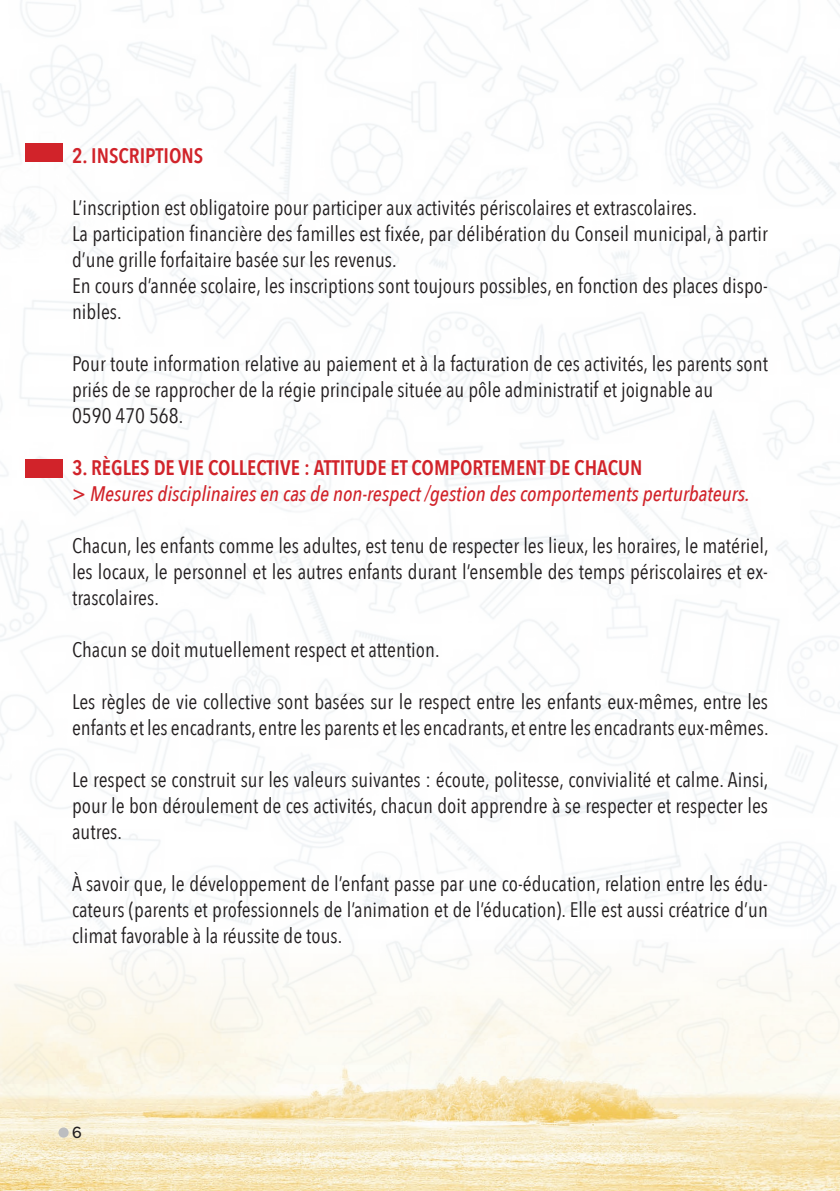
<style>
.page{position:relative;width:840px;height:1191px;background:#fff}
.page>*{position:absolute;margin:0;border:0;box-sizing:border-box;transform-origin:0 0}
.t1{font:21px/26px "Avenir Next Condensed";color:#231f20}
.t2{font:italic 500 21px "Avenir Next Condensed";color:#d1232a}
.t3{font:600 21px "Avenir Next Condensed";color:#d1232a}
.t4{font:500 16px "Uber Move";color:#231f20}
</style>
<div class="page">
<img style="left:0;top:6px;width:839px;height:1184px">
<div style="left:25px;top:143px;width:37px;height:19px;background:#d1232a"></div>
<div style="left:25px;top:459px;width:37px;height:19px;background:#d1232a"></div>
<div style="left:58px;top:1127px;width:11px;height:10px;background:#bcbdc0;border-radius:50%"></div>
<p class="t3" style="left:72px;top:137px;width:133px">2. INSCRIPTIONS</p>
<p class="t1" style="left:72px;top:194px;width:697px">L’inscription est obligatoire pour participer aux activités périscolaires et extrascolaires.<br>La participation financière des familles est fixée, par délibération du Conseil municipal, à partir d’une grille forfaitaire basée sur les revenus.<br>En cours d’année scolaire, les inscriptions sont toujours possibles, en fonction des places dispo&shy;nibles.</p>
<p class="t1" style="left:72px;top:350px;width:697px">Pour toute information relative au paiement et à la facturation de ces activités, les parents sont priés de se rapprocher de la régie principale située au pôle administratif et joignable au<br>0590 470 568.</p>
<p class="t3" style="left:72px;top:449px;width:571px">3. RÈGLES DE VIE COLLECTIVE : ATTITUDE ET COMPORTEMENT DE CHACUN</p>
<p class="t2" style="left:72px;top:481px;width:678px">&gt; Mesures disciplinaires en cas de non-respect /gestion des comportements perturbateurs.</p>
<p class="t1" style="left:72px;top:532px;width:697px;text-align:justify">Chacun, les enfants comme les adultes, est tenu de respecter les lieux, les horaires, le matériel, les locaux, le personnel et les autres enfants durant l’ensemble des temps périscolaires et ex&shy;trascolaires.</p>
<p class="t1" style="left:72px;top:636px;width:369px">Chacun se doit mutuellement respect et attention.</p>
<p class="t1" style="left:72px;top:688px;width:697px">Les règles de vie collective sont basées sur le respect entre les enfants eux-mêmes, entre les enfants et les encadrants, entre les parents et les encadrants, et entre les encadrants eux-mêmes.</p>
<p class="t1" style="left:72px;top:766px;width:697px;text-align:justify">Le respect se construit sur les valeurs suivantes : écoute, politesse, convivialité et calme. Ainsi, pour le bon déroulement de ces activités, chacun doit apprendre à se respecter et respecter les autres.</p>
<p class="t1" style="left:72px;top:870px;width:697px;text-align:justify">À savoir que, le développement de l’enfant passe par une co-éducation, relation entre les édu&shy;cateurs (parents et professionnels de l’animation et de l’éducation). Elle est aussi créatrice d’un climat favorable à la réussite de tous.</p>
<p class="t4" style="left:72px;top:1123px;width:11px">6</p>
</div>
